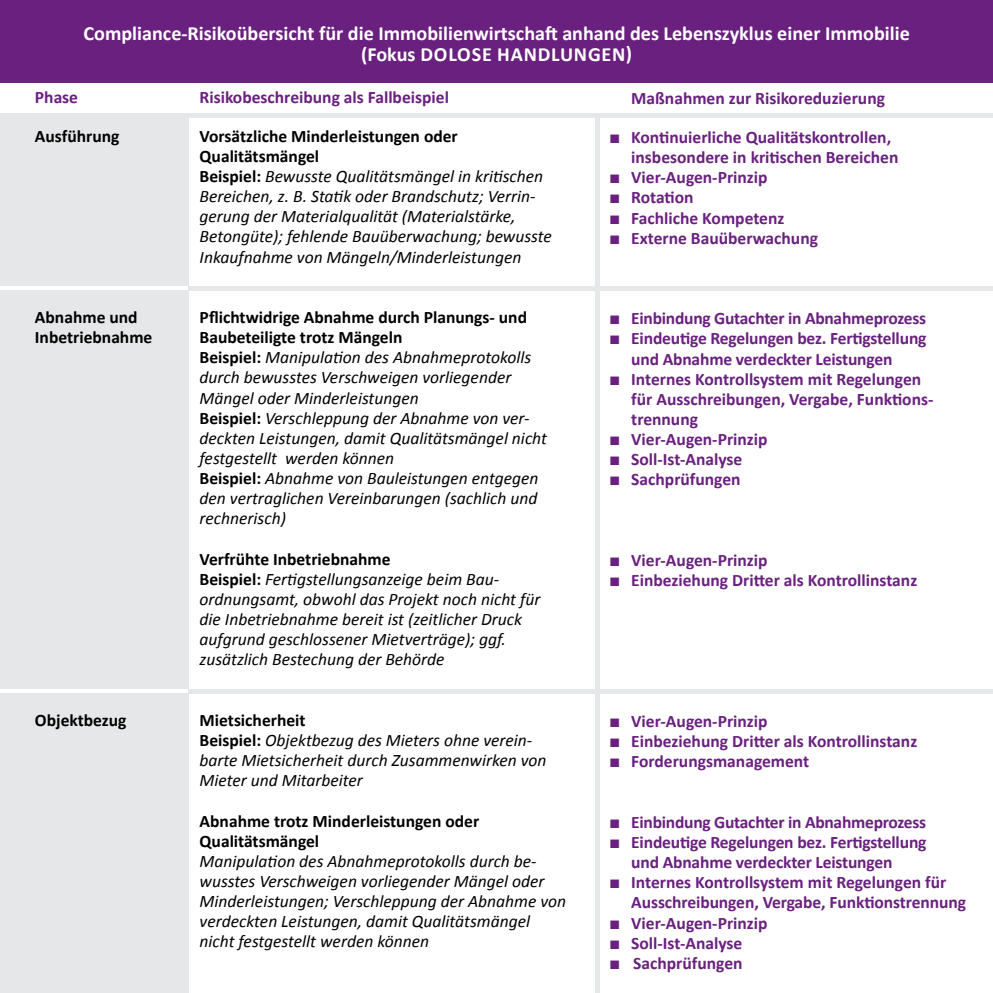
<style>
.page{position:relative;width:993px;height:993px;background:#fff}
.page>*{position:absolute;margin:0;border:0;box-sizing:border-box;transform-origin:0 0}
.t1{font:700 20.12px/20.7px "Calibri";color:#fff}
.t2{font:italic 17.5px/20.1px "Calibri";color:#000}
.t3{font:700 17.5px/20.1px "Calibri";color:#69207e}
.t4{font:700 17.5px/20.1px "Calibri";color:#000}
.s1{font-weight:700;font-style:normal}
</style>
<div class="page">
<div style="left:0;top:290px;width:189px;height:398px;background:#e6e7e8"></div>
<div style="left:0;top:113px;width:189px;height:172px;background:#e6e7e8"></div>
<div style="left:0;top:0;width:992px;height:82px;background:#69207e"></div>
<div style="left:594px;top:118px;width:5px;height:874px;background:#e6e7e8"></div>
<div style="left:189px;top:113px;width:803px;height:5px;background:#e6e7e8"></div>
<div style="left:189px;top:285px;width:803px;height:5px;background:#e6e7e8"></div>
<div style="left:189px;top:688px;width:803px;height:5px;background:#e6e7e8"></div>
<div style="left:0;top:693px;width:189px;height:299px;background:#e6e7e8"></div>
<p class="t1" style="left:361px;top:22px;width:550px;text-indent:-277px">Compliance-Risikoübersicht für die Immobilienwirtschaft anhand des Lebenszyklus einer Immobilie (Fokus Dolose Handlu</p>
<p class="t1" style="left:573px;top:43px;width:60px">ngen)</p>
<p class="t3" style="left:35px;top:86px;width:45px">Phase</p>
<p class="t3" style="left:199px;top:86px;width:251px">Risikobeschreibung als Fallbeispiel</p>
<p class="t4" style="left:35px;top:125px;width:86px">Ausführung</p>
<p class="t2" style="left:199px;top:125px;width:354px"><span class="s1">Vorsätzliche Minderleistungen oder Qualitätsmängel<br>Beispiel:</span> Bewusste Qualitätsmängel in kritischen Bereichen, z. B. Statik oder Brandschutz; Verrin&shy;gerung der Materialqualität (Materialstärke, Betongüte); fehlende Bauüberwachung; bewusste Inkaufnahme von Mängeln/Minderleistungen</p>
<p class="t4" style="left:35px;top:306px;width:104px">Abnahme und</p>
<p class="t4" style="left:199px;top:306px;width:329px">Pflichtwidrige Abnahme durch Planungs- und</p>
<p class="t4" style="left:35px;top:326px;width:119px">Inbetriebnahme</p>
<p class="t2" style="left:199px;top:326px;width:349px"><span class="s1">Baubeteiligte trotz Mängeln<br>Beispiel:</span> Manipulation des Abnahmeprotokolls durch bewusstes Verschweigen vorliegender Mängel oder Minderleistungen<br><span class="s1">Beispiel:</span> Verschleppung der Abnahme von ver&shy;deckten Leistungen, damit Qualitätsmängel nicht festgestellt werden können<br><span class="s1">Beispiel:</span> Abnahme von Bauleistungen entgegen den vertraglichen Vereinbarungen (sachlich und rechnerisch)</p>
<p class="t2" style="left:199px;top:547px;width:342px"><span class="s1">Verfrühte Inbetriebnahme<br>Beispiel:</span> Fertigstellungsanzeige beim Bau&shy;ordnungsamt, obwohl das Projekt noch nicht für die Inbetriebnahme bereit ist (zeitlicher Druck aufgrund geschlossener Mietverträge); ggf. zusätzlich Bestechung der Behörde</p>
<p class="t4" style="left:35px;top:708px;width:93px">Objektbezug</p>
<p class="t2" style="left:199px;top:708px;width:348px"><span class="s1">Mietsicherheit<br>Beispiel:</span> Objektbezug des Mieters ohne verein&shy;barte Mietsicherheit durch Zusammenwirken von Mieter und Mitarbeiter</p>
<p class="t4" style="left:199px;top:809px;width:281px">Abnahme trotz Minderleistungen oder<br>Qualitätsmängel</p>
<p class="t2" style="left:199px;top:849px;width:368px">Manipulation des Abnahmeprotokolls durch be&shy;wusstes Verschweigen vorliegender Mängel oder Minderleistungen; Verschleppung der Abnahme von verdeckten Leistungen, damit Qualitätsmängel nicht festgestellt werden können</p>
<p class="t3" style="left:631px;top:88px;width:255px">Maßnahmen zur Risikoreduzierung</p>
<p class="t3" style="left:631px;top:126px;width:268px;text-indent:-21px">■ Kontinuierliche Qualitätskontrollen, insbesondere in kritischen Bereichen</p>
<p class="t3" style="left:610px;top:166px;width:159px">■ Vier-Augen-Prinzip</p>
<p class="t3" style="left:610px;top:187px;width:85px">■ Rotation</p>
<p class="t3" style="left:610px;top:207px;width:175px">■ Fachliche Kompetenz</p>
<p class="t3" style="left:610px;top:227px;width:209px">■ Externe Bauüberwachung</p>
<p class="t3" style="left:610px;top:307px;width:317px">■ Einbindung Gutachter in Abnahmeprozess</p>
<p class="t3" style="left:631px;top:327px;width:297px;text-indent:-21px">■ Eindeutige Regelungen bez. Fertigstellung und Abnahme verdeckter Leistungen</p>
<p class="t3" style="left:631px;top:368px;width:303px;text-indent:-21px">■ Internes Kontrollsystem mit Regelungen für Ausschreibungen, Vergabe, Funktions&shy;trennung</p>
<p class="t3" style="left:610px;top:428px;width:159px">■ Vier-Augen-Prinzip</p>
<p class="t3" style="left:610px;top:448px;width:133px">■ Soll-Ist-Analyse</p>
<p class="t3" style="left:610px;top:468px;width:132px">■ Sachprüfungen</p>
<p class="t3" style="left:610px;top:549px;width:159px">■ Vier-Augen-Prinzip</p>
<p class="t3" style="left:610px;top:569px;width:308px">■ Einbeziehung Dritter als Kontrollinstanz</p>
<p class="t3" style="left:610px;top:710px;width:159px">■ Vier-Augen-Prinzip</p>
<p class="t3" style="left:610px;top:730px;width:308px">■ Einbeziehung Dritter als Kontrollinstanz</p>
<p class="t3" style="left:610px;top:750px;width:200px">■ Forderungsmanagement</p>
<p class="t3" style="left:610px;top:810px;width:317px">■ Einbindung Gutachter in Abnahmeprozess</p>
<p class="t3" style="left:631px;top:831px;width:297px;text-indent:-21px">■ Eindeutige Regelungen bez. Fertigstellung und Abnahme verdeckter Leistungen</p>
<p class="t3" style="left:631px;top:871px;width:336px;text-indent:-21px">■ Internes Kontrollsystem mit Regelungen für<br>Ausschreibungen, Vergabe, Funktionstrennung</p>
<p class="t3" style="left:610px;top:911px;width:159px">■ Vier-Augen-Prinzip</p>
<p class="t3" style="left:610px;top:931px;width:133px">■ Soll-Ist-Analyse</p>
<p class="t3" style="left:610px;top:951px;width:134px">■ Sachprüfungen</p>
</div>
